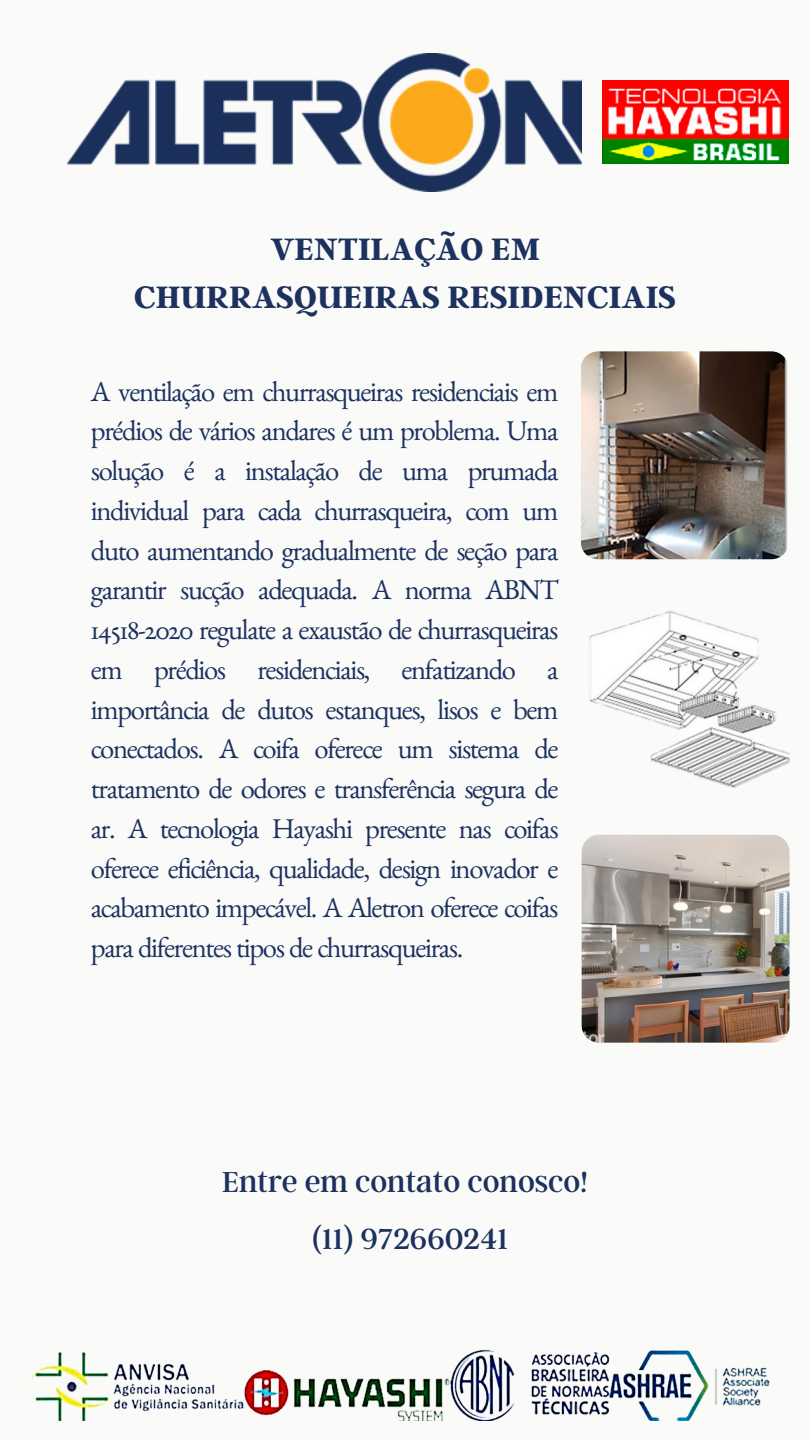
<style>
.page{position:relative;width:810px;height:1440px;background:#fafbf9}
.page>*{position:absolute;margin:0;border:0;box-sizing:border-box;transform-origin:0 0}
.t1{font:700 34.5px/48px "Argent CF";color:#1c315f;text-align:center}
.t2{font:32.1px "Argent CF";color:#1c315f}
.t3{font:28.7px/39.8px "Benne";letter-spacing:-.05em;color:#1c315f;text-align:justify}
</style>
<div class="page">
<img style="left:67px;top:54px;width:514px;height:137px">
<img style="left:31px;top:1349px;width:739px;height:72px">
<img style="left:581px;top:351px;width:207px;height:208px">
<img style="left:589px;top:610px;width:201px;height:178px">
<img style="left:582px;top:835px;width:208px;height:208px">
<img style="left:602px;top:81px;width:187px;height:83px">
<h2 class="t1" style="left:134px;top:224px;width:544px">VENTILAÇÃO EM<br>CHURRASQUEIRAS RESIDENCIAIS</h2>
<p class="t3" style="left:91px;top:377px;width:469px">A ventilação em churrasqueiras residenciais em prédios de vários andares é um problema. Uma solução é a instalação de uma prumada individual para cada churrasqueira, com um duto aumentando gradualmente de seção para garantir sucção adequada. A norma ABNT 14518-2020 regulate a exaustão de churrasqueiras em prédios residenciais, enfatizando a importância de dutos estanques, lisos e bem conectados. A coifa oferece um sistema de tratamento de odores e transferência segura de ar. A tecnologia Hayashi presente nas coifas oferece eficiência, qualidade, design inovador e acabamento impecável. A Aletron oferece coifas para diferentes tipos de churrasqueiras.</p>
<h2 class="t2" style="left:222px;top:1161px;width:367px">Entre em contato conosco!</h2>
<p class="t2" style="left:312px;top:1218px;width:197px">(11) 972660241</p>
</div>
